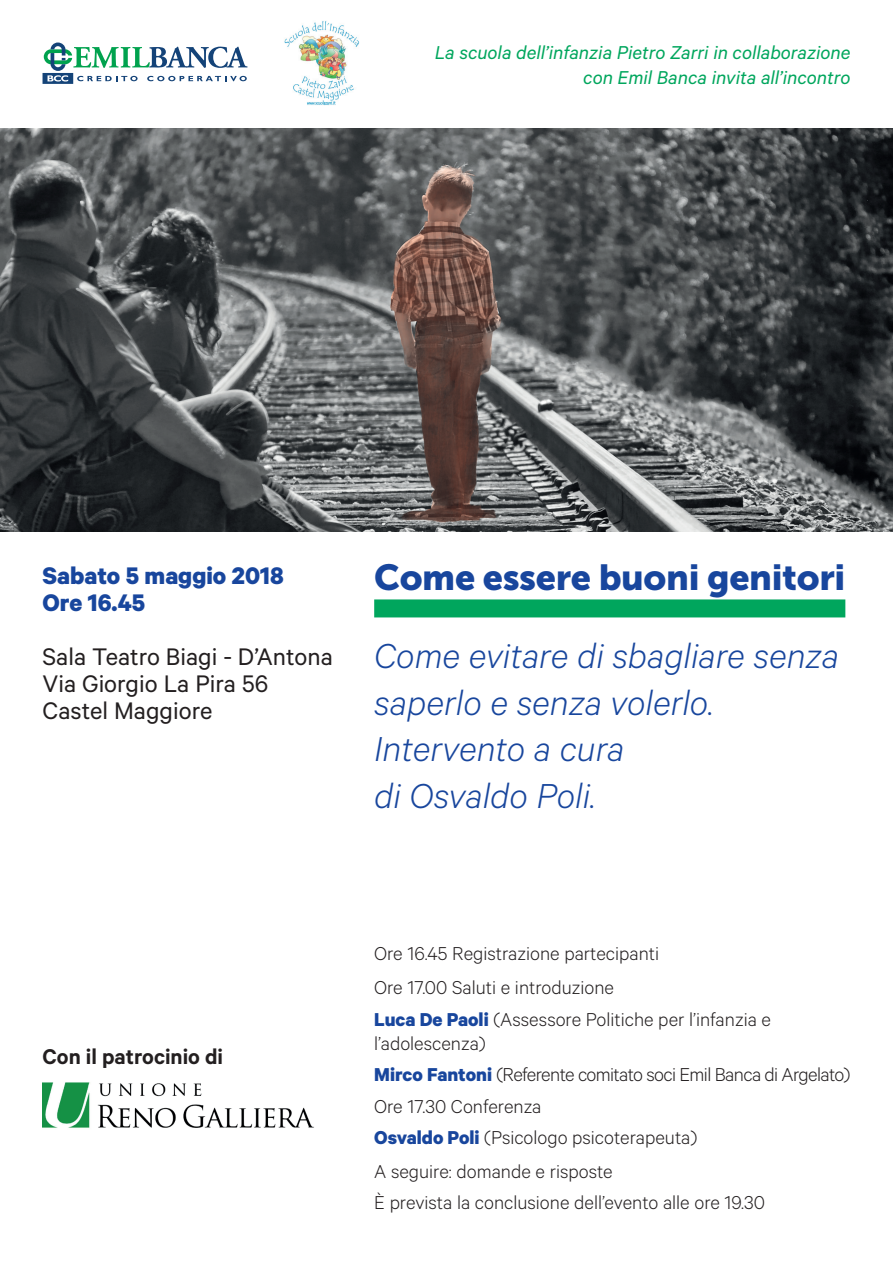
<style>
.page{position:relative;width:893px;height:1263px;background:#fff}
.page>*{position:absolute;margin:0;border:0;box-sizing:border-box;transform-origin:0 0}
.t1{font:italic 300 39px/46.8px "Calibre";color:#18469d}
.t2{font:36px "Museo Sans 900";letter-spacing:-.01em;color:#18469d}
.t3{font:27px "Calibre";color:#231f20}
.t4{font:700 27px "Calibre";color:#18469d}
.t5{font:600 24px "Calibre";color:#231f20}
.t6{font:300 21px/24px "Calibre";color:#231f20}
.t7{font:italic 21px/25.2px "Calibre";color:#00a65d;text-align:right}
.t8{font:300 21px "Calibre";letter-spacing:-.03em;color:#231f20}
.s1{font-weight:700;color:#18469d}
</style>
<div class="page">
<svg style="left:43px;top:43px;width:205px;height:41px"></svg>
<div style="left:374px;top:599px;width:471px;height:18px;background:#00a65d"></div>
<img style="left:43px;top:1082px;width:271px;height:46px">
<img style="left:284px;top:21px;width:76px;height:85px">
<img style="left:0;top:128px;width:893px;height:403px">
<p class="t7" style="left:435px;top:39px;width:417px">La scuola dell’infanzia Pietro Zarri in collaborazione con Emil Banca invita all’incontro</p>
<p class="t4" style="left:43px;top:559px;width:243px">Sabato 5 maggio 2018</p>
<p class="t4" style="left:43px;top:586px;width:104px">Ore 16.45</p>
<p class="t3" style="left:43px;top:640px;width:292px">Sala Teatro Biagi - D’Antona</p>
<p class="t3" style="left:43px;top:667px;width:227px">Via Giorgio La Pira 56</p>
<p class="t3" style="left:43px;top:694px;width:171px">Castel Maggiore</p>
<p class="t2" style="left:374px;top:557px;width:473px">Come essere buoni genitori</p>
<p class="t1" style="left:374px;top:631px;width:466px">Come evitare di sbagliare senza saperlo e senza volerlo.</p>
<p class="t1" style="left:374px;top:724px;width:252px">Intervento a cura</p>
<p class="t1" style="left:374px;top:771px;width:223px">di Osvaldo Poli.</p>
<p class="t5" style="left:43px;top:1042px;width:182px">Con il patrocinio di</p>
<p class="t6" style="left:374px;top:941px;width:287px">Ore 16.45 Registrazione partecipanti</p>
<p class="t6" style="left:374px;top:974px;width:241px">Ore 17.00 Saluti e introduzione</p>
<p class="t6" style="left:374px;top:1006px;width:398px"><span class="s1">Luca De Paoli</span> (Assessore Politiche per l’infanzia e l’adolescenza)</p>
<p class="t8" style="left:374px;top:1062px;width:478px"><span class="s1">Mirco Fantoni</span> (Referente comitato soci Emil Banca di Argelato)</p>
<p class="t6" style="left:374px;top:1093px;width:169px">Ore 17.30 Conferenza</p>
<p class="t6" style="left:374px;top:1124px;width:325px"><span class="s1">Osvaldo Poli</span> (Psicologo psicoterapeuta)</p>
<p class="t6" style="left:374px;top:1158px;width:240px">A seguire: domande e risposte</p>
<p class="t6" style="left:374px;top:1190px;width:392px">È prevista la conclusione dell’evento alle ore 19.30</p>
</div>
